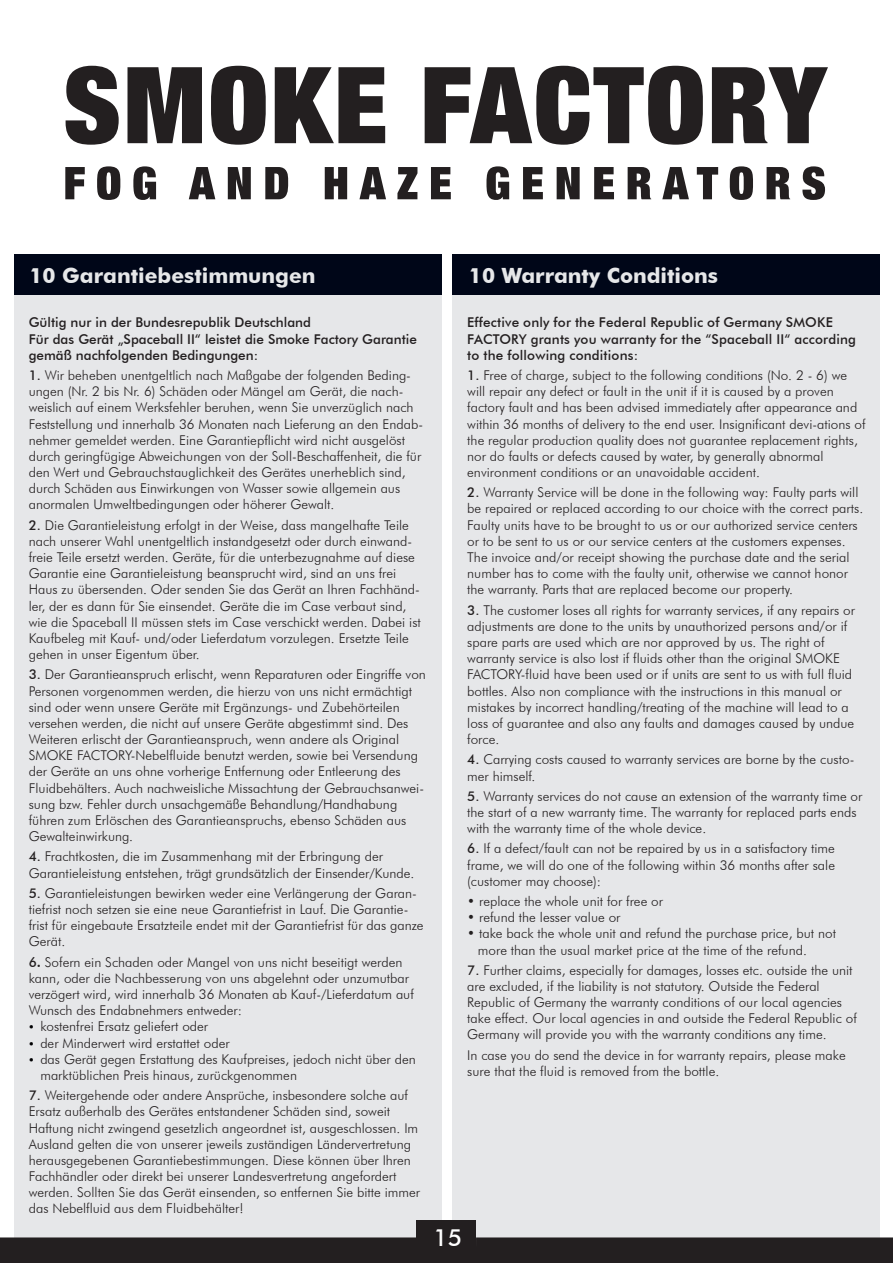
<style>
.page{position:relative;width:893px;height:1263px;background:#fff}
.page>*{position:absolute;margin:0;border:0;box-sizing:border-box;transform-origin:0 0}
.t1{font:500 23.7px "Futura BT";color:#fff}
.t2{font:700 21px "Futura Md BT";color:#e6e7e9}
.t3{font:300 13.5px/16.2px "Futura BT";color:#231f20}
.t4{font:500 13.5px/16.2px "Futura BT";color:#231f20}
.s1{font-weight:500}
.s2{font-weight:800}
</style>
<div class="page">
<div style="left:14px;top:254px;width:428px;height:989px;background:#e6e7e9"></div>
<div style="left:453px;top:254px;width:427px;height:989px;background:#e6e7e9"></div>
<div style="left:14px;top:254px;width:428px;height:41px;background:#000618"></div>
<div style="left:453px;top:254px;width:427px;height:41px;background:#000618"></div>
<div style="left:417px;top:1220px;width:59px;height:43px;background:#231f20"></div>
<svg style="left:66px;top:66px;width:53px;height:79px"></svg>
<svg style="left:127px;top:67px;width:75px;height:76px;background:#464243"></svg>
<svg style="left:211px;top:66px;width:55px;height:79px"></svg>
<svg style="left:275px;top:67px;width:110px;height:76px"></svg>
<svg style="left:425px;top:66px;width:278px;height:79px"></svg>
<svg style="left:712px;top:67px;width:116px;height:76px"></svg>
<svg style="left:65px;top:167px;width:20px;height:32px"></svg>
<svg style="left:97px;top:166px;width:23px;height:34px"></svg>
<svg style="left:133px;top:166px;width:23px;height:34px"></svg>
<svg style="left:189px;top:167px;width:26px;height:32px"></svg>
<svg style="left:228px;top:167px;width:23px;height:32px"></svg>
<svg style="left:265px;top:167px;width:23px;height:32px"></svg>
<svg style="left:325px;top:167px;width:22px;height:32px"></svg>
<svg style="left:359px;top:167px;width:27px;height:32px"></svg>
<svg style="left:397px;top:167px;width:20px;height:32px"></svg>
<svg style="left:431px;top:167px;width:20px;height:32px"></svg>
<svg style="left:486px;top:166px;width:23px;height:34px"></svg>
<svg style="left:523px;top:167px;width:20px;height:32px"></svg>
<svg style="left:557px;top:167px;width:23px;height:32px"></svg>
<svg style="left:594px;top:167px;width:20px;height:32px"></svg>
<svg style="left:628px;top:167px;width:23px;height:32px"></svg>
<svg style="left:662px;top:167px;width:27px;height:32px"></svg>
<svg style="left:697px;top:167px;width:21px;height:32px"></svg>
<svg style="left:730px;top:166px;width:23px;height:34px"></svg>
<svg style="left:767px;top:167px;width:23px;height:32px"></svg>
<svg style="left:802px;top:166px;width:23px;height:34px"></svg>
<div style="left:0;top:1237px;width:893px;height:26px;background:#231f20"></div>
<h2 class="t2" style="left:29px;top:263px;width:288px">10 Garantiebestimmungen</h2>
<p class="t4" style="left:29px;top:314px;width:390px">Gültig nur in der Bundesrepublik Deutschland<br>Für das Gerät „Spaceball II“ leistet die Smoke Factory Garantie gemäß nachfolgenden Bedingungen:</p>
<p class="t3" style="left:29px;top:367px;width:396px"><span class="s1">1.</span> Wir beheben unentgeltlich nach Maßgabe der folgenden Beding&shy;ungen (Nr. 2 bis Nr. 6) Schäden oder Mängel am Gerät, die nach&shy;weislich auf einem Werksfehler beruhen, wenn Sie unverzüglich nach Feststellung und innerhalb 36 Monaten nach Lieferung an den Endab&shy;nehmer gemeldet werden. Eine Garantiepflicht wird nicht ausgelöst durch geringfügige Abweichungen von der Soll-Beschaffenheit, die für den Wert und Gebrauchstauglichkeit des Gerätes unerheblich sind, durch Schäden aus Einwirkungen von Wasser sowie allgemein aus anormalen Umweltbedingungen oder höherer Gewalt.</p>
<p class="t3" style="left:29px;top:517px;width:394px"><span class="s1">2.</span> Die Garantieleistung erfolgt in der Weise, dass mangelhafte Teile nach unserer Wahl unentgeltlich instandgesetzt oder durch einwand&shy;freie Teile ersetzt werden. Geräte, für die unterbezugnahme auf diese Garantie eine Garantieleistung beansprucht wird, sind an uns frei Haus zu übersenden. Oder senden Sie das Gerät an Ihren Fachhänd&shy;ler, der es dann für Sie einsendet. Geräte die im Case verbaut sind, wie die Spaceball II müssen stets im Case verschickt werden. Dabei ist Kaufbeleg mit Kauf- und/oder Lieferdatum vorzulegen. Ersetzte Teile gehen in unser Eigentum über.</p>
<p class="t3" style="left:29px;top:666px;width:399px"><span class="s1">3.</span> Der Garantieanspruch erlischt, wenn Reparaturen oder Eingriffe von Personen vorgenommen werden, die hierzu von uns nicht ermächtigt sind oder wenn unsere Geräte mit Ergänzungs- und Zubehörteilen versehen werden, die nicht auf unsere Geräte abgestimmt sind. Des Weiteren erlischt der Garantieanspruch, wenn andere als Original SMOKE FACTORY-Nebelfluide benutzt werden, sowie bei Versendung der Geräte an uns ohne vorherige Entfernung oder Entleerung des Fluidbehälters. Auch nachweisliche Missachtung der Gebrauchsanwei&shy;sung bzw. Fehler durch unsachgemäße Behandlung/Handhabung führen zum Erlöschen des Garantieanspruchs, ebenso Schäden aus Gewalteinwirkung.</p>
<p class="t3" style="left:29px;top:848px;width:387px"><span class="s1">4.</span> Frachtkosten, die im Zusammenhang mit der Erbringung der<br>Garantieleistung entstehen, trägt grundsätzlich der Einsender/Kunde.</p>
<p class="t3" style="left:29px;top:885px;width:396px"><span class="s1">5.</span> Garantieleistungen bewirken weder eine Verlängerung der Garan&shy;tiefrist noch setzen sie eine neue Garantiefrist in Lauf. Die Garantie&shy;frist für eingebaute Ersatzteile endet mit der Garantiefrist für das ganze Gerät.</p>
<p class="t3" style="left:29px;top:954px;width:375px"><span class="s1">6</span><span class="s2">.</span> Sofern ein Schaden oder Mangel von uns nicht beseitigt werden</p>
<p class="t3" style="left:29px;top:970px;width:382px">kann, oder die Nachbesserung von uns abgelehnt oder unzumutbar</p>
<p class="t3" style="left:29px;top:986px;width:387px">verzögert wird, wird innerhalb 36 Monaten ab Kauf-/Lieferdatum auf</p>
<p class="t3" style="left:29px;top:1002px;width:215px">Wunsch des Endabnehmers entweder:</p>
<p class="t3" style="left:40px;top:1018px;width:169px">kostenfrei Ersatz geliefert oder</p>
<p class="t3" style="left:40px;top:1034px;width:191px">der Minderwert wird erstattet oder</p>
<p class="t3" style="left:40px;top:1051px;width:377px">das Gerät gegen Erstattung des Kaufpreises, jedoch nicht über den</p>
<p class="t3" style="left:40px;top:1067px;width:258px">marktüblichen Preis hinaus, zurückgenommen</p>
<p class="t3" style="left:29px;top:1087px;width:393px"><span class="s1">7.</span> Weitergehende oder andere Ansprüche, insbesondere solche auf Ersatz außerhalb des Gerätes entstandener Schäden sind, soweit Haftung nicht zwingend gesetzlich angeordnet ist, ausgeschlossen. Im Ausland gelten die von unserer jeweils zuständigen Ländervertretung herausgegebenen Garantiebestimmungen. Diese können über Ihren Fachhändler oder direkt bei unserer Landesvertretung angefordert werden. Sollten Sie das Gerät einsenden, so entfernen Sie bitte immer das Nebelfluid aus dem Fluidbehälter!</p>
<h2 class="t2" style="left:469px;top:263px;width:251px">10 Warranty Conditions</h2>
<p class="t4" style="left:467px;top:314px;width:390px">Effective only for the Federal Republic of Germany SMOKE<br>FACTORY grants you warranty for the “Spaceball II“ according to the following conditions:</p>
<p class="t3" style="left:467px;top:367px;width:400px"><span class="s1">1.</span> Free of charge, subject to the following conditions (No. 2 - 6) we will repair any defect or fault in the unit if it is caused by a proven factory fault and has been advised immediately after appearance and within 36 months of delivery to the end user. Insignificant devi-ations of the regular production quality does not guarantee replacement rights, nor do faults or defects caused by water, by generally abnormal environment conditions or an unavoidable accident.</p>
<p class="t3" style="left:467px;top:484px;width:397px"><span class="s1">2.</span> Warranty Service will be done in the following way: Faulty parts will be repaired or replaced according to our choice with the correct parts.<br>Faulty units have to be brought to us or our authorized service centers or to be sent to us or our service centers at the customers expenses.<br>The invoice and/or receipt showing the purchase date and the serial number has to come with the faulty unit, otherwise we cannot honor the warranty. Parts that are replaced become our property.</p>
<p class="t3" style="left:467px;top:602px;width:389px"><span class="s1">3.</span> The customer loses all rights for warranty services, if any repairs or adjustments are done to the units by unauthorized persons and/or if spare parts are used which are nor approved by us. The right of warranty service is also lost if fluids other than the original SMOKE FACTORY-fluid have been used or if units are sent to us with full fluid bottles. Also non compliance with the instructions in this manual or mistakes by incorrect handling/treating of the machine will lead to a loss of guarantee and also any faults and damages caused by undue force.</p>
<p class="t3" style="left:467px;top:751px;width:389px"><span class="s1">4.</span> Carrying costs caused to warranty services are borne by the custo&shy;mer himself.</p>
<p class="t3" style="left:467px;top:788px;width:397px"><span class="s1">5.</span> Warranty services do not cause an extension of the warranty time or the start of a new warranty time. The warranty for replaced parts ends with the warranty time of the whole device.</p>
<p class="t3" style="left:467px;top:840px;width:369px;text-align:justify"><span class="s1">6.</span> If a defect/fault can not be repaired by us in a satisfactory time frame, we will do one of the following within 36 months after sale (customer may choose):</p>
<p class="t3" style="left:467px;top:893px;width:197px">• replace the whole unit for free or</p>
<p class="t3" style="left:467px;top:909px;width:155px">• refund the lesser value or</p>
<p class="t3" style="left:478px;top:925px;width:360px;text-indent:-11px">• take back the whole unit and refund the purchase price, but not more than the usual market price at the time of the refund.</p>
<p class="t3" style="left:467px;top:962px;width:391px"><span class="s1">7.</span> Further claims, especially for damages, losses etc. outside the unit are excluded, if the liability is not statutory. Outside the Federal Republic of Germany the warranty conditions of our local agencies take effect. Our local agencies in and outside the Federal Republic of Germany will provide you with the warranty conditions any time.</p>
<p class="t3" style="left:467px;top:1047px;width:380px">In case you do send the device in for warranty repairs, please make sure that the fluid is removed from the bottle.</p>
<h1 class="t1" style="left:433px;top:1223px;width:30px">15</h1>
</div>
